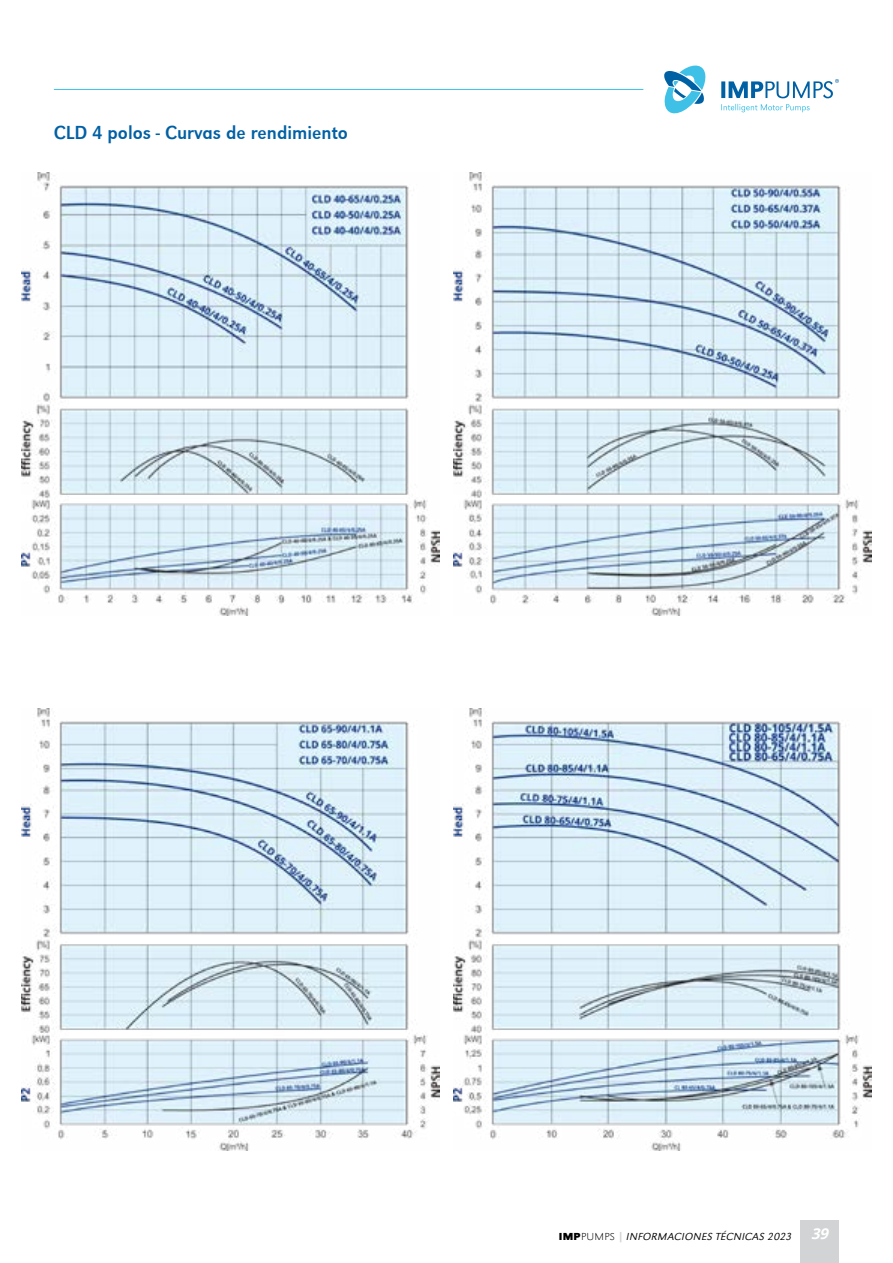
<style>
.page{position:relative;width:893px;height:1263px;background:#fff}
.page>*{position:absolute;margin:0;border:0;box-sizing:border-box;transform-origin:0 0}
.t1{font:19.5px "URW Grotesk Nar";color:#0060a4}
.t2{font:italic 700 15px "Open Sans";color:#fff}
.t3{font:italic 300 10.5px "URW Grotesk Wid";letter-spacing:.025em;color:#000}
.s1{font-family:"URW Grotesk Wid Regular 4";font-weight:400;font-style:normal}
.s2{font-family:"URW Grotesk Ext Wid";font-style:normal;font-stretch:expanded}
.s3{font-family:"Open Sans";font-weight:800;font-style:normal;color:#d1d3d4}
</style>
<div class="page">
<div style="left:800px;top:1220px;width:39px;height:43px;background:#d1d3d4"></div>
<svg style="left:664px;top:65px;width:42px;height:49px"></svg>
<svg style="left:721px;top:79px;width:118px;height:19px"></svg>
<svg style="left:721px;top:104px;width:89px;height:8px"></svg>
<hr style="left:54px;top:89px;width:589px;height:1px;background:#3fc0e7">
<img style="left:21px;top:173px;width:418px;height:442px">
<img style="left:454px;top:173px;width:418px;height:442px">
<img style="left:21px;top:708px;width:418px;height:443px">
<img style="left:454px;top:708px;width:418px;height:443px">
<h1 class="t1" style="left:54px;top:121px;width:296px">CLD 4 polos - Curvas de rendimiento</h1>
<p class="t3" style="left:559px;top:1231px;width:235px"><span class="s1">IMP</span><span class="s2">PUMPS</span> <span class="s3">|</span> INFORMACIONES TÉCNICAS 2023</p>
<h2 class="t2" style="left:811px;top:1223px;width:23px">39</h2>
</div>
